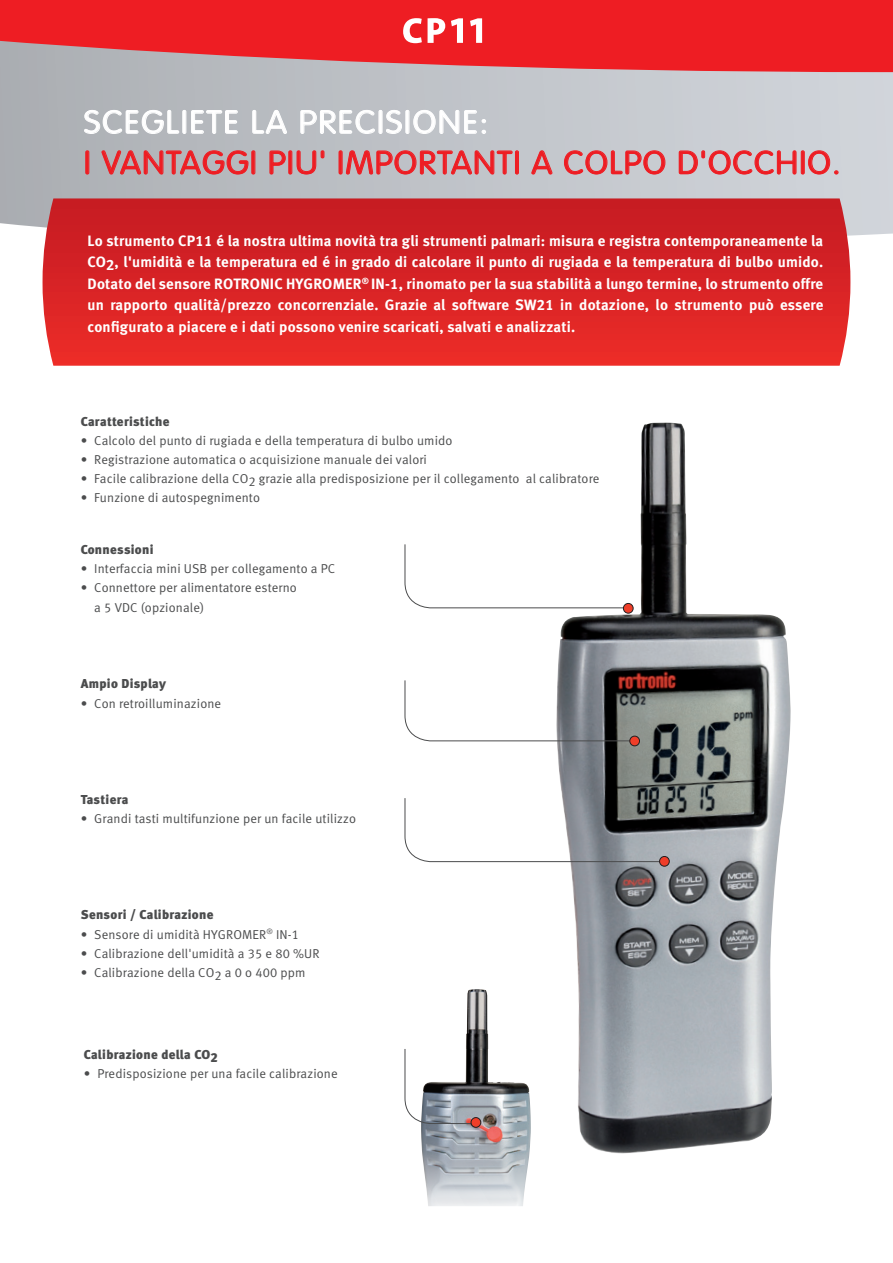
<style>
.page{position:relative;width:893px;height:1263px;background:#fff}
.page>*{position:absolute;margin:0;border:0;box-sizing:border-box;transform-origin:0 0}
.t1{font:300 32.1px "VAG Rounded LT";letter-spacing:.04em;color:#ee1d23;scale:1.05 1}
.t2{font:300 31.95px "VAG Rounded LT";letter-spacing:.05em;color:#fff;scale:1.08 1}
.t3{font:15px/21.6px "Meta Bold LF";letter-spacing:.015em;color:#fff;text-align:justify}
.t4{font:12.9px/19.2px "Meta Normal LF";letter-spacing:.01em;color:#4b4c4d}
.t5{font:12.9px "Meta Black LF";letter-spacing:.025em;color:#4b4c4d}
</style>
<div class="page">
<svg style="left:0;top:72px;width:893px;height:164px;background:#bfc3c8"></svg>
<svg style="left:0;top:0;width:893px;height:72px;background:#e53238"></svg>
<img style="left:556px;top:422px;width:235px;height:732px">
<img style="left:421px;top:989px;width:110px;height:217px">
<svg style="left:43px;top:198px;width:807px;height:168px;background:#d82527"></svg>
<svg style="left:84px;top:110px;width:95px;height:24px;background:#c1c4c7"></svg>
<div style="left:182px;top:110px;width:4px;height:24px;border:1px solid #fff;border-radius:2px"></div>
<svg style="left:191px;top:110px;width:47px;height:24px"></svg>
<svg style="left:252px;top:109px;width:35px;height:25px"></svg>
<svg style="left:300px;top:110px;width:75px;height:24px;background:#cacdd1"></svg>
<div style="left:379px;top:110px;width:3px;height:24px;border:1px solid #fff;border-radius:2px"></div>
<svg style="left:386px;top:110px;width:16px;height:24px"></svg>
<div style="left:406px;top:110px;width:3px;height:24px;border:1px solid #fff;border-radius:2px"></div>
<svg style="left:413px;top:110px;width:73px;height:24px;background:#cdd0d4"></svg>
<div style="left:85px;top:150px;width:4px;height:24px;border:1px solid #ee1d23"></div>
<svg style="left:101px;top:150px;width:148px;height:25px;background:#bf959a"></svg>
<div style="left:252px;top:150px;width:3px;height:24px;border:1px solid #ee1d23"></div>
<svg style="left:269px;top:150px;width:17px;height:25px"></svg>
<div style="left:288px;top:150px;width:4px;height:24px;border:1px solid #ee1d23"></div>
<svg style="left:296px;top:150px;width:28px;height:25px"></svg>
<div style="left:339px;top:150px;width:3px;height:24px;border:1px solid #ee1d23"></div>
<svg style="left:346px;top:144px;width:167px;height:31px;background:#c7a4aa"></svg>
<div style="left:515px;top:150px;width:4px;height:24px;border:1px solid #ee1d23"></div>
<svg style="left:531px;top:150px;width:22px;height:25px"></svg>
<svg style="left:564px;top:150px;width:102px;height:25px;background:#cea7ac"></svg>
<svg style="left:678px;top:150px;width:119px;height:25px;background:#d1acb1"></svg>
<div style="left:801px;top:150px;width:4px;height:24px;border:1px solid #ee1d23"></div>
<svg style="left:808px;top:150px;width:30px;height:25px"></svg>
<svg style="left:404px;top:797px;width:261px;height:65px"></svg>
<svg style="left:404px;top:1048px;width:73px;height:76px"></svg>
<svg style="left:404px;top:679px;width:230px;height:63px"></svg>
<svg style="left:404px;top:543px;width:228px;height:66px"></svg>
<div style="left:471px;top:1117px;width:10px;height:10px;background:#ef3e29;border-radius:50%"></div>
<div style="left:471px;top:1117px;width:10px;height:11px;border:1px solid #231f20;border-radius:50%"></div>
<div style="left:623px;top:603px;width:10px;height:10px;background:#ef3e29;border-radius:50%"></div>
<div style="left:623px;top:603px;width:11px;height:11px;border:1px solid #231f20;border-radius:50%"></div>
<div style="left:660px;top:856px;width:9px;height:10px;background:#ef3e29;border-radius:50%"></div>
<div style="left:659px;top:856px;width:11px;height:11px;border:1px solid #231f20;border-radius:50%"></div>
<div style="left:630px;top:736px;width:9px;height:10px;background:#ef3e29;border-radius:50%"></div>
<div style="left:629px;top:736px;width:11px;height:10px;border:1px solid #231f20;border-radius:50%"></div>
<svg style="left:403px;top:18px;width:42px;height:25px"></svg>
<svg style="left:451px;top:18px;width:12px;height:25px"></svg>
<svg style="left:470px;top:18px;width:12px;height:25px"></svg>
<h2 class="t2" style="left:84px;top:104px;width:376px">SCEGLIETE LA PRECISIONE:</h2>
<h1 class="t1" style="left:84px;top:144px;width:722px">I VANTAGGI PIU' IMPORTANTI A COLPO D'OCCHIO.</h1>
<p class="t3" style="left:88px;top:229px;width:737px">Lo strumento CP11 é la nostra ultima novità tra gli strumenti palmari: misura e registra contemporaneamente la CO2, l'umidità e la temperatura ed é in grado di calcolare il punto di rugiada e la temperatura di bulbo umido.<br>Dotato del sensore ROTRONIC HYGROMER<sup>®</sup> IN-1, rinomato per la sua stabilità a lungo termine, lo strumento offre un rapporto qualità/prezzo concorrenziale. Grazie al software SW21 in dotazione, lo strumento può essere configurato a piacere e i dati possono venire scaricati, salvati e analizzati.</p>
<p class="t5" style="left:81px;top:413px;width:90px">Caratteristiche</p>
<p class="t4" style="left:81px;top:430px;width:373px">• Calcolo del punto di rugiada e della temperatura di bulbo umido</p>
<p class="t4" style="left:81px;top:450px;width:348px">• Registrazione automatica o acquisizione manuale dei valori</p>
<p class="t4" style="left:81px;top:469px;width:520px">• Facile calibrazione della CO2 grazie alla predisposizione per il collegamento al calibratore</p>
<p class="t4" style="left:81px;top:488px;width:181px">• Funzione di autospegnimento</p>
<p class="t5" style="left:81px;top:542px;width:74px">Connessioni</p>
<p class="t4" style="left:81px;top:559px;width:256px">• Interfaccia mini USB per collegamento a PC</p>
<p class="t4" style="left:94px;top:578px;width:204px;text-indent:-14px">• Connettore per alimentatore esterno a 5 VDC (opzionale)</p>
<p class="t5" style="left:81px;top:676px;width:87px">Ampio Display</p>
<p class="t4" style="left:81px;top:693px;width:142px">• Con retroilluminazione</p>
<p class="t5" style="left:81px;top:791px;width:49px">Tastiera</p>
<p class="t4" style="left:81px;top:808px;width:277px">• Grandi tasti multifunzione per un facile utilizzo</p>
<p class="t5" style="left:81px;top:907px;width:134px">Sensori / Calibrazione</p>
<p class="t4" style="left:81px;top:924px;width:220px">• Sensore di umidità HYGROMER<sup>®</sup> IN-1</p>
<p class="t4" style="left:81px;top:943px;width:240px">• Calibrazione dell'umidità a 35 e 80 %UR</p>
<p class="t4" style="left:81px;top:963px;width:226px">• Calibrazione della CO2 a 0 o 400 ppm</p>
<p class="t5" style="left:84px;top:1046px;width:135px">Calibrazione della CO2</p>
<p class="t4" style="left:84px;top:1064px;width:255px">• Predisposizione per una facile calibrazione</p>
</div>
